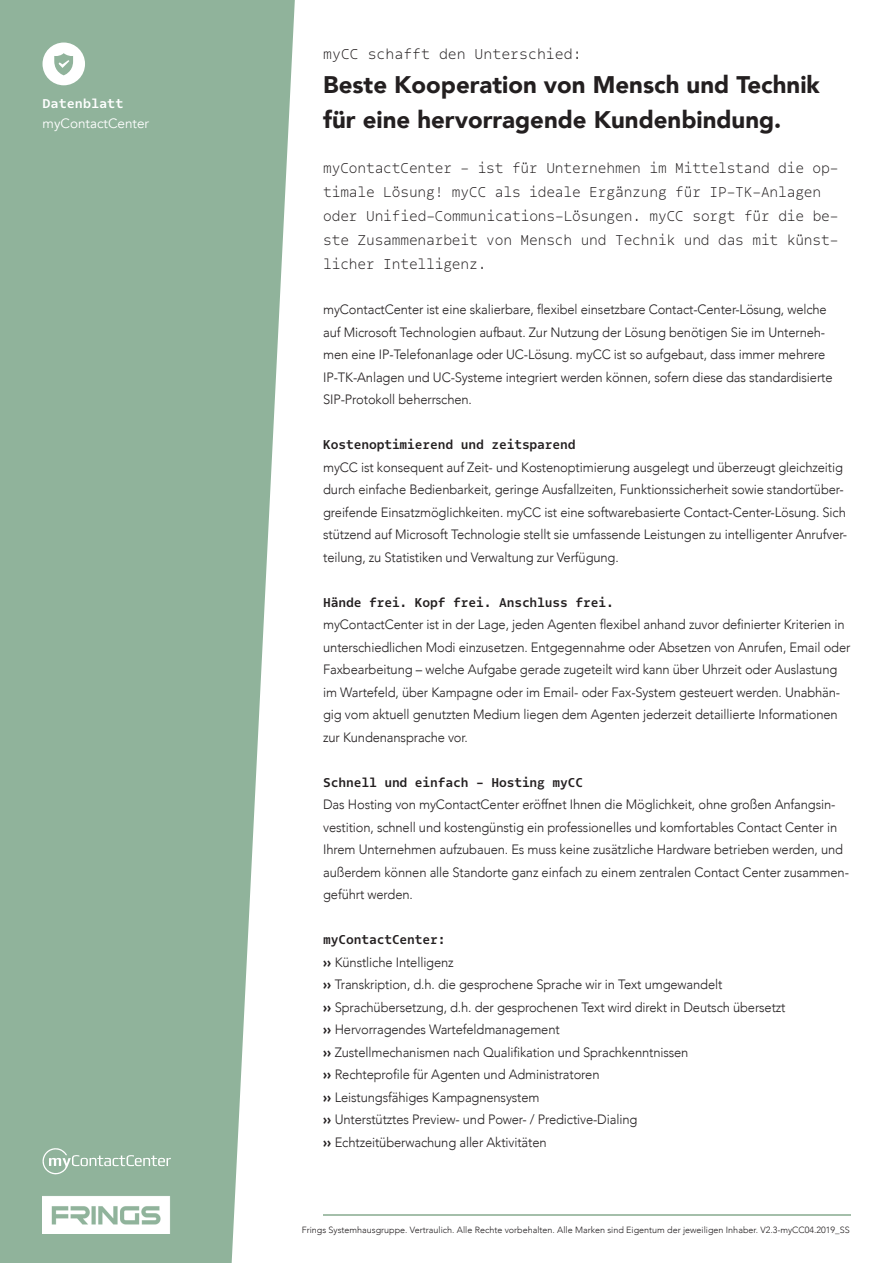
<style>
.page{position:relative;width:893px;height:1263px;background:#fff}
.page>*{position:absolute;margin:0;border:0;box-sizing:border-box;transform-origin:0 0}
.t1{font:900 24px/34.5px "Avenir";color:#231f20}
.t2{font:300 15px/24px "Odisseia";letter-spacing:-.01em;color:#231f20}
.t3{font:300 13.5px/22.5px "Avenir";letter-spacing:-.01em;color:#231f20;scale:.96 1}
.t4{font:700 13.5px "Odisseia";letter-spacing:-.01em;color:#231f20;scale:.96 1}
.t5{font:13.5px "Avenir";color:#fff}
.t6{font:700 13.5px "Odisseia";color:#fff}
.t7{font:300 9px "Avenir";color:#231f20}
.s1{font-weight:900}
</style>
<div class="page">
<svg style="left:0;top:0;width:295px;height:1263px;background:#9cbba6"></svg>
<hr style="left:323px;top:1214px;width:527px;height:1px;background:#a4bfaa">
<img style="left:43px;top:1175px;width:128px;height:58px">
<svg style="left:43px;top:43px;width:42px;height:42px"></svg>
<svg style="left:42px;top:1147px;width:129px;height:28px;background:#9fbda8"></svg>
<p class="t6" style="left:43px;top:95px;width:82px">Datenblatt</p>
<p class="t5" style="left:43px;top:115px;width:108px">myContactCenter</p>
<p class="t2" style="left:323px;top:42px;width:260px">myCC schafft den Unterschied:</p>
<h1 class="t1" style="left:323px;top:67px;width:498px">Beste Kooperation von Mensch und Technik für eine hervorragende Kundenbindung.</h1>
<p class="t2" style="left:323px;top:156px;width:517px">myContactCenter - ist für Unternehmen im Mittelstand die op&shy;timale Lösung! myCC als ideale Ergänzung für IP-TK-Anlagen oder Unified-Communications-Lösungen. myCC sorgt für die be&shy;ste Zusammenarbeit von Mensch und Technik und das mit künst&shy;licher Intelligenz.</p>
<p class="t3" style="left:323px;top:298px;width:532px">myContactCenter ist eine skalierbare, flexibel einsetzbare Contact-Center-Lösung, welche auf Microsoft Technologien aufbaut. Zur Nutzung der Lösung benötigen Sie im Unterneh&shy;men eine IP-Telefonanlage oder UC-Lösung. myCC ist so aufgebaut, dass immer mehrere IP-TK-Anlagen und UC-Systeme integriert werden können, sofern diese das standardisierte SIP-Protokoll beherrschen.</p>
<p class="t4" style="left:323px;top:436px;width:264px">Kostenoptimierend und zeitsparend</p>
<p class="t3" style="left:323px;top:456px;width:547px">myCC ist konsequent auf Zeit- und Kostenoptimierung ausgelegt und überzeugt gleichzeitig durch einfache Bedienbarkeit, geringe Ausfallzeiten, Funktionssicherheit sowie standortüber&shy;greifende Einsatzmöglichkeiten. myCC ist eine softwarebasierte Contact-Center-Lösung. Sich stützend auf Microsoft Technologie stellt sie umfassende Leistungen zu intelligenter Anrufver&shy;teilung, zu Statistiken und Verwaltung zur Verfügung.</p>
<p class="t4" style="left:323px;top:593px;width:304px">Hände frei. Kopf frei. Anschluss frei.</p>
<p class="t3" style="left:323px;top:613px;width:551px">myContactCenter ist in der Lage, jeden Agenten flexibel anhand zuvor definierter Kriterien in unterschiedlichen Modi einzusetzen. Entgegennahme oder Absetzen von Anrufen, Email oder Faxbearbeitung – welche Aufgabe gerade zugeteilt wird kann über Uhrzeit oder Auslastung im Wartefeld, über Kampagne oder im Email- oder Fax-System gesteuert werden. Unabhän&shy;gig vom aktuell genutzten Medium liegen dem Agenten jederzeit detaillierte Informationen zur Kundenansprache vor.</p>
<p class="t4" style="left:323px;top:773px;width:272px">Schnell und einfach - Hosting myCC</p>
<p class="t3" style="left:323px;top:793px;width:549px">Das Hosting von myContactCenter eröffnet Ihnen die Möglichkeit, ohne großen Anfangsin&shy;vestition, schnell und kostengünstig ein professionelles und komfortables Contact Center in Ihrem Unternehmen aufzubauen. Es muss keine zusätzliche Hardware betrieben werden, und außerdem können alle Standorte ganz einfach zu einem zentralen Contact Center zusammen&shy;geführt werden.</p>
<p class="t4" style="left:323px;top:931px;width:129px">myContactCenter:</p>
<p class="t3" style="left:323px;top:951px;width:483px"><span class="s1">››</span> Künstliche Intelligenz<br><span class="s1">››</span> Transkription, d.h. die gesprochene Sprache wir in Text umgewandelt<br><span class="s1">››</span> Sprachübersetzung, d.h. der gesprochenen Text wird direkt in Deutsch übersetzt <span class="s1">››</span> Hervorragendes Wartefeldmanagement<br><span class="s1">››</span> Zustellmechanismen nach Qualifikation und Sprachkenntnissen<br><span class="s1">››</span> Rechteprofile für Agenten und Administratoren<br><span class="s1">››</span> Leistungsfähiges Kampagnensystem<br><span class="s1">››</span> Unterstütztes Preview- und Power- / Predictive-Dialing<br><span class="s1">››</span> Echtzeitüberwachung aller Aktivitäten</p>
<p class="t7" style="left:302px;top:1225px;width:550px">Frings Systemhausgruppe. Vertraulich. Alle Rechte vorbehalten. Alle Marken sind Eigentum der jeweiligen Inhaber. V2.3-myCC04.2019_SS</p>
</div>
